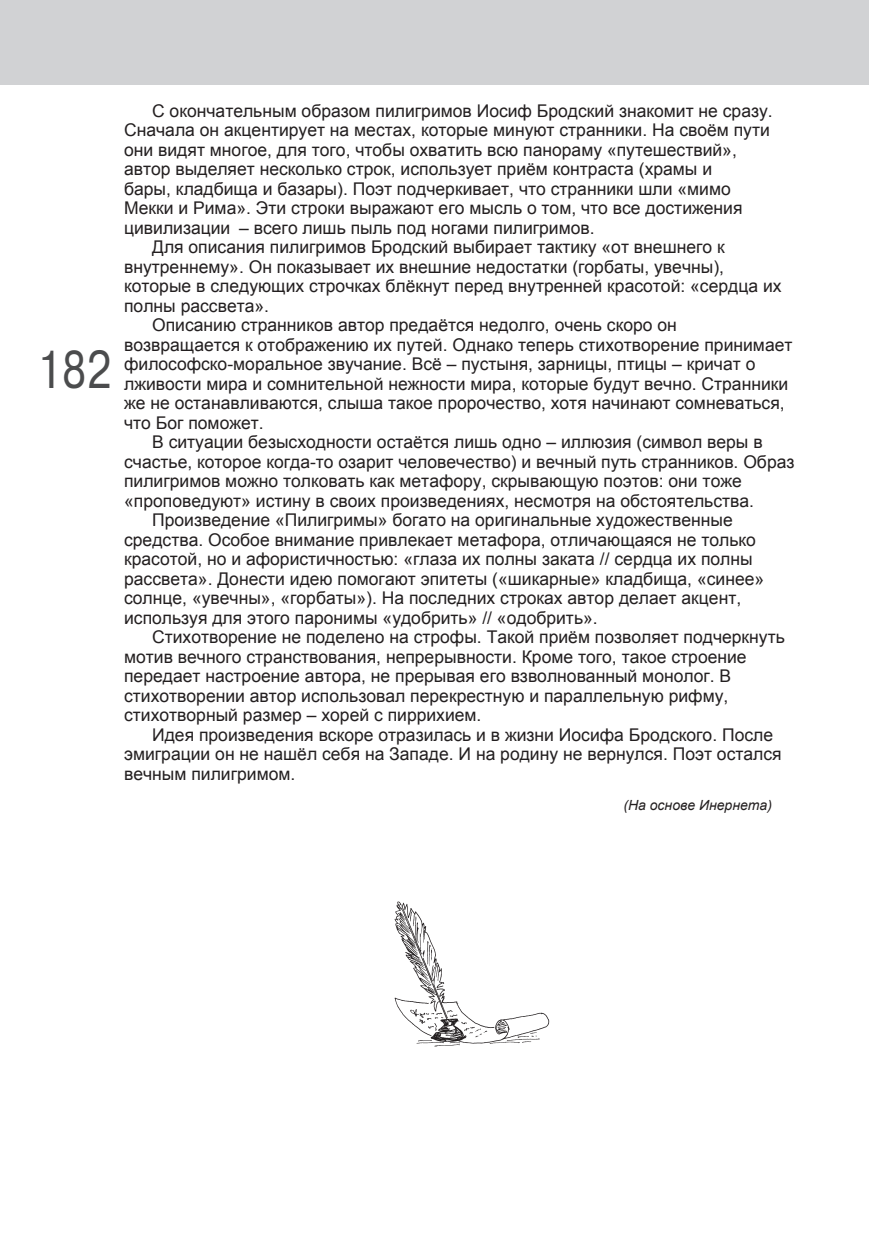
<style>
.page{position:relative;width:869px;height:1241px;background:#fff}
.page>*{position:absolute;margin:0;border:0;box-sizing:border-box;transform-origin:0 0}
.t1{font:49px "TT Arial";color:#4b4c4d;scale:.8 1}
.t2{font:17.5px "Arial";color:#231f20}
.t3{font:italic 14px "Arial";color:#231f20}
</style>
<div class="page">
<div style="left:0;top:0;width:868px;height:84px;background:#d1d2d4"></div>
<img style="left:394px;top:901px;width:156px;height:146px">
<h1 class="t1" style="left:37px;top:342px;width:94px">182</h1>
<p class="t2" style="left:152px;top:101px;width:621px">С окончательным образом пилигримов Иосиф Бродский знакомит не сразу.</p>
<p class="t2" style="left:124px;top:121px;width:647px">Сначала он акцентирует на местах, которые минуют странники. На своём пути</p>
<p class="t2" style="left:124px;top:140px;width:614px">они видят многое, для того, чтобы охватить всю панораму «путешествий»,</p>
<p class="t2" style="left:124px;top:160px;width:589px">автор выделяет несколько строк, использует приём контраста (храмы и</p>
<p class="t2" style="left:124px;top:179px;width:608px">бары, кладбища и базары). Поэт подчеркивает, что странники шли «мимо</p>
<p class="t2" style="left:124px;top:198px;width:619px">Мекки и Рима». Эти строки выражают его мысль о том, что все достижения</p>
<p class="t2" style="left:124px;top:218px;width:472px">цивилизации – всего лишь пыль под ногами пилигримов.</p>
<p class="t2" style="left:152px;top:237px;width:574px">Для описания пилигримов Бродский выбирает тактику «от внешнего к</p>
<p class="t2" style="left:124px;top:257px;width:601px">внутреннему». Он показывает их внешние недостатки (горбаты, увечны),</p>
<p class="t2" style="left:124px;top:276px;width:658px">которые в следующих строчках блёкнут перед внутренней красотой: «сердца их</p>
<p class="t2" style="left:124px;top:296px;width:146px">полны рассвета».</p>
<p class="t2" style="left:152px;top:315px;width:526px">Описанию странников автор предаётся недолго, очень скоро он</p>
<p class="t2" style="left:124px;top:335px;width:669px">возвращается к отображению их путей. Однако теперь стихотворение принимает</p>
<p class="t2" style="left:124px;top:354px;width:632px">философско-моральное звучание. Всё – пустыня, зарницы, птицы – кричат о</p>
<p class="t2" style="left:124px;top:374px;width:665px">лживости мира и сомнительной нежности мира, которые будут вечно. Странники</p>
<p class="t2" style="left:124px;top:393px;width:661px">же не останавливаются, слыша такое пророчество, хотя начинают сомневаться,</p>
<p class="t2" style="left:124px;top:413px;width:141px">что Бог поможет.</p>
<p class="t2" style="left:152px;top:432px;width:611px">В ситуации безысходности остаётся лишь одно – иллюзия (символ веры в</p>
<p class="t2" style="left:124px;top:452px;width:671px">счастье, которое когда-то озарит человечество) и вечный путь странников. Образ</p>
<p class="t2" style="left:124px;top:471px;width:619px">пилигримов можно толковать как метафору, скрывающую поэтов: они тоже</p>
<p class="t2" style="left:124px;top:491px;width:631px">«проповедуют» истину в своих произведениях, несмотря на обстоятельства.</p>
<p class="t2" style="left:152px;top:510px;width:582px">Произведение «Пилигримы» богато на оригинальные художественные</p>
<p class="t2" style="left:124px;top:530px;width:633px">средства. Особое внимание привлекает метафора, отличающаяся не только</p>
<p class="t2" style="left:124px;top:549px;width:629px">красотой, но и афористичностью: «глаза их полны заката // сердца их полны</p>
<p class="t2" style="left:124px;top:569px;width:641px">рассвета». Донести идею помогают эпитеты («шикарные» кладбища, «синее»</p>
<p class="t2" style="left:124px;top:588px;width:618px">солнце, «увечны», «горбаты»). На последних строках автор делает акцент,</p>
<p class="t2" style="left:124px;top:607px;width:475px">используя для этого паронимы «удобрить» // «одобрить».</p>
<p class="t2" style="left:152px;top:627px;width:634px">Стихотворение не поделено на строфы. Такой приём позволяет подчеркнуть</p>
<p class="t2" style="left:124px;top:646px;width:623px">мотив вечного странствования, непрерывности. Кроме того, такое строение</p>
<p class="t2" style="left:124px;top:666px;width:608px">передает настроение автора, не прерывая его взволнованный монолог. В</p>
<p class="t2" style="left:124px;top:685px;width:605px">стихотворении автор использовал перекрестную и параллельную рифму,</p>
<p class="t2" style="left:124px;top:705px;width:358px">стихотворный размер – хорей с пиррихием.</p>
<p class="t2" style="left:152px;top:724px;width:622px">Идея произведения вскоре отразилась и в жизни Иосифа Бродского. После</p>
<p class="t2" style="left:124px;top:744px;width:658px">эмиграции он не нашёл себя на Западе. И на родину не вернулся. Поэт остался</p>
<p class="t2" style="left:124px;top:763px;width:173px">вечным пилигримом.</p>
<p class="t3" style="left:615px;top:797px;width:158px">--(На основе Инернета)</p>
</div>
